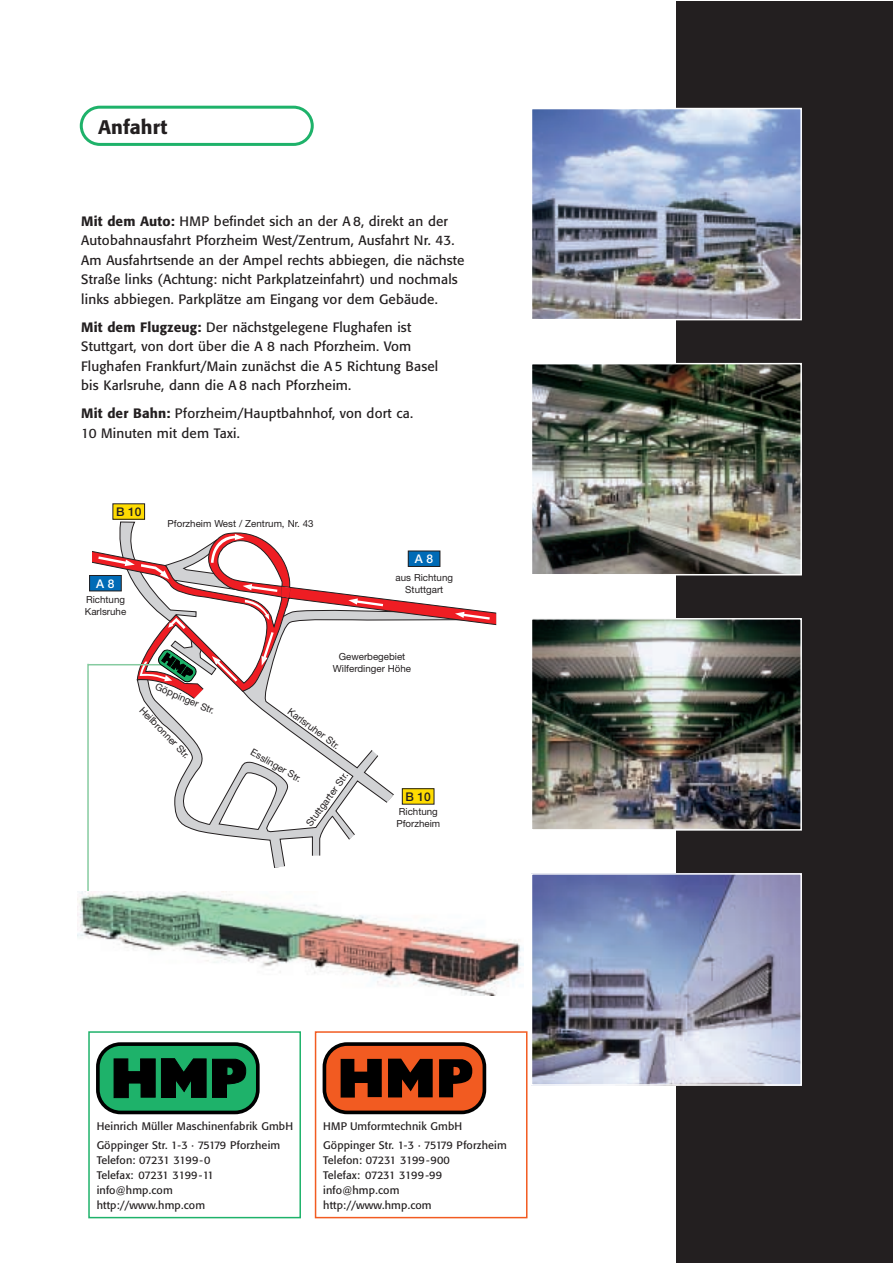
<style>
.page{position:relative;width:893px;height:1263px;background:#fff}
.page>*{position:absolute;margin:0;border:0;box-sizing:border-box;transform-origin:0 0}
.t1{font:500 19.5px "Formata";color:#231f20}
.t2{font:13.5px/19.5px "Formata";letter-spacing:.01em;color:#231f20}
.t3{font:500 12px "Helvetica Neue";color:#231f20}
.t4{font:500 12px "Helvetica Neue";color:#fff}
.t5{font:10.8px/15px "Formata";letter-spacing:.01em;color:#231f20}
.t6{font:9.75px/12px "Helvetica Neue";color:#231f20;text-align:center}
.s1{font-weight:500}
</style>
<div class="page">
<div style="left:676px;top:2px;width:216px;height:1261px;background:#231f20"></div>
<svg style="left:80px;top:106px;width:234px;height:40px"></svg>
<img style="left:533px;top:111px;width:265px;height:206px">
<div style="left:530px;top:108px;width:271px;height:212px;border:2px solid #fff"></div>
<img style="left:533px;top:366px;width:265px;height:207px">
<div style="left:530px;top:363px;width:271px;height:213px;border:2px solid #fff"></div>
<img style="left:533px;top:621px;width:265px;height:207px">
<div style="left:530px;top:618px;width:271px;height:213px;border:2px solid #fff"></div>
<img style="left:533px;top:876px;width:265px;height:207px">
<div style="left:530px;top:873px;width:271px;height:213px;border:2px solid #fff"></div>
<img style="left:77px;top:892px;width:447px;height:103px">
<svg style="left:145px;top:703px;width:290px;height:163px"></svg>
<svg style="left:90px;top:550px;width:406px;height:116px"></svg>
<svg style="left:218px;top:770px;width:59px;height:60px"></svg>
<div style="left:79px;top:543px;width:13px;height:24px;background:#fff"></div>
<svg style="left:496px;top:612px;width:1px;height:13px"></svg>
<svg style="left:367px;top:742px;width:19px;height:16px"></svg>
<svg style="left:384px;top:790px;width:21px;height:19px"></svg>
<svg style="left:348px;top:832px;width:11px;height:11px"></svg>
<svg style="left:308px;top:856px;width:15px;height:4px"></svg>
<svg style="left:273px;top:866px;width:12px;height:2px"></svg>
<svg style="left:348px;top:598px;width:35px;height:8px"></svg>
<svg style="left:455px;top:612px;width:34px;height:8px"></svg>
<hr style="left:88px;top:664px;width:84px;height:1px;background:#86cba0">
<hr style="left:87px;top:664px;width:2px;height:227px;background:#86cba0">
<div style="left:88px;top:1031px;width:213px;height:187px;border:2px solid #1eb26a"></div>
<svg style="left:96px;top:1042px;width:164px;height:73px;background:#1d6643"></svg>
<div style="left:315px;top:1031px;width:212px;height:187px;border:2px solid #f25b21"></div>
<svg style="left:322px;top:1042px;width:165px;height:73px;background:#8d3f21"></svg>
<svg style="left:98px;top:521px;width:192px;height:182px"></svg>
<div style="left:408px;top:551px;width:32px;height:15px;background:#006bb6"></div>
<div style="left:408px;top:551px;width:32px;height:16px;border:1px solid #231f20"></div>
<div style="left:90px;top:575px;width:31px;height:16px;background:#006bb6"></div>
<div style="left:89px;top:575px;width:33px;height:16px;border:1px solid #231f20"></div>
<div style="left:113px;top:504px;width:32px;height:15px;background:#ffdc01"></div>
<div style="left:112px;top:503px;width:33px;height:17px;border:1px solid #231f20"></div>
<div style="left:402px;top:789px;width:32px;height:15px;background:#ffdc01"></div>
<div style="left:402px;top:788px;width:32px;height:17px;border:1px solid #231f20"></div>
<h1 class="t1" style="left:98px;top:118px;width:71px">Anfahrt</h1>
<p class="t2" style="left:81px;top:212px;width:384px"><span class="s1">Mit dem Auto:</span> HMP befindet sich an der A 8, direkt an der Autobahnausfahrt Pforzheim West/Zentrum, Ausfahrt Nr. 43.<br>Am Ausfahrtsende an der Ampel rechts abbiegen, die nächste Straße links (Achtung: nicht Parkplatzeinfahrt) und nochmals links abbiegen. Parkplätze am Eingang vor dem Gebäude.</p>
<p class="t2" style="left:81px;top:318px;width:358px"><span class="s1">Mit dem Flugzeug:</span> Der nächstgelegene Flughafen ist Stuttgart, von dort über die A 8 nach Pforzheim. Vom Flughafen Frankfurt/Main zunächst die A 5 Richtung Basel bis Karlsruhe, dann die A 8 nach Pforzheim.</p>
<p class="t2" style="left:81px;top:405px;width:333px"><span class="s1">Mit der Bahn:</span> Pforzheim/Hauptbahnhof, von dort ca.<br>10 Minuten mit dem Taxi.</p>
<p class="t3" style="left:116px;top:507px;width:27px">B 10</p>
<p class="t4" style="left:96px;top:579px;width:20px">A 8</p>
<p class="t6" style="left:85px;top:594px;width:43px;text-align:left">Richtung<br>Karlsruhe</p>
<p class="t6" style="left:167px;top:518px;width:147px">Pforzheim West / Zentrum, Nr. 43</p>
<p class="t4" style="left:415px;top:554px;width:20px">A 8</p>
<p class="t6" style="left:395px;top:572px;width:59px">aus Richtung<br>Stuttgart</p>
<p class="t6" style="left:333px;top:652px;width:80px">Gewerbegebiet<br>Wilferdinger Höhe</p>
<p class="t6" style="left:158px;top:682px;width:65px;rotate:23deg">Göppinger Str.</p>
<p class="t6" style="left:145px;top:705px;width:69px;rotate:46deg">Heilbronner Str.</p>
<p class="t6" style="left:292px;top:706px;width:64px;rotate:37deg">Karlsruher Str.</p>
<p class="t6" style="left:254px;top:747px;width:58px;rotate:30deg">Esslinger Str.</p>
<p class="t6" style="left:304px;top:822px;width:66px;rotate:-54deg">Stuttgarter Str.</p>
<p class="t3" style="left:405px;top:792px;width:27px">B 10</p>
<p class="t6" style="left:396px;top:807px;width:45px;text-align:left">Richtung<br>Pforzheim</p>
<p class="t5" style="left:97px;top:1117px;width:198px;line-height:19.2px">Heinrich Müller Maschinenfabrik GmbH<br>Göppinger Str. 1-3 · 75179 Pforzheim</p>
<p class="t5" style="left:97px;top:1154px;width:119px">Telefon: 07231 3199-0<br>Telefax: 07231 3199-11 info@hmp.com http://www.hmp.com</p>
<p class="t5" style="left:323px;top:1117px;width:185px;line-height:19.2px">HMP Umformtechnik GmbH<br>Göppinger Str. 1-3 · 75179 Pforzheim</p>
<p class="t5" style="left:323px;top:1154px;width:128px">Telefon: 07231 3199-900<br>Telefax: 07231 3199-99 info@hmp.com http://www.hmp.com</p>
</div>
